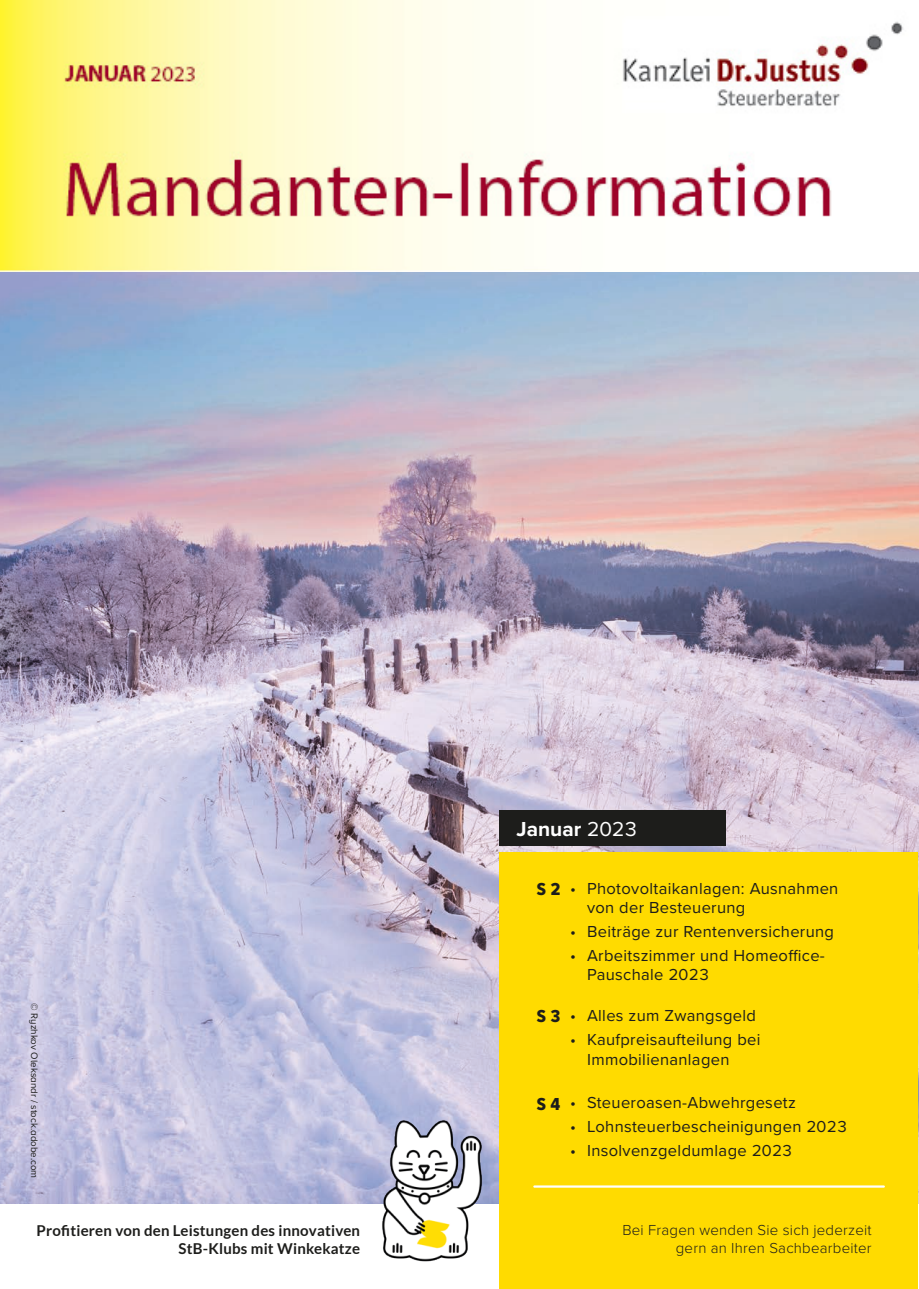
<style>
.page{position:relative;width:919px;height:1289px;background:#fff}
.page>*{position:absolute;margin:0;border:0;box-sizing:border-box;transform-origin:0 0}
.t1{font:700 21px "Proxima Nova";color:#fff}
.t2{font:16.5px/19.5px "Proxima Nova";letter-spacing:.02em;color:#1d1d1b}
.t3{font:700 15px "Lato";letter-spacing:.015em;color:#1d1d1b}
.Light_12pt{font:300 15px/18px "Proxima Nova";letter-spacing:.015em;color:#1d1d1b;text-align:right}
.t4{font:9.75px "Proxima Nova A";color:#1d1d1b}
.s1{font-weight:400}
.s2{font-family:"Proxima Nova Cond Extrabld";font-size:18px}
</style>
<div class="page">
<img style="left:0;top:272px;width:918px;height:931px">
<div style="left:499px;top:853px;width:419px;height:435px;background:#ffdb00"></div>
<div style="left:499px;top:810px;width:227px;height:35px;background:#1d1d1b"></div>
<hr style="left:534px;top:1185px;width:349px;height:2px;background:#fff">
<img style="left:352px;top:1110px;width:147px;height:152px">
<img style="left:0;top:0;width:904px;height:272px">
<p class="t4" style="left:42px;top:1003px;width:177px;rotate:90deg">© Ryzhkov Oleksandr / stock.adobe.com</p>
<p class="t3" style="left:36px;top:1222px;width:325px">Profitieren von den Leistungen des innovativen</p>
<p class="t3" style="left:178px;top:1240px;width:183px">StB-Klubs mit Winkekatze</p>
<p class="t1" style="left:516px;top:812px;width:122px">Januar <span class="s1">2023</span></p>
<p class="t2" style="left:587px;top:877px;width:253px;text-indent:-50px"><span class="s2">S 2</span> • Photovoltaikanlagen: Ausnahmen von der Besteuerung</p>
<p class="t2" style="left:570px;top:920px;width:265px">• Beiträge zur Rentenversicherung</p>
<p class="t2" style="left:587px;top:944px;width:239px;text-indent:-17px">• Arbeitszimmer und Homeoffice-<br>Pauschale 2023</p>
<p class="t2" style="left:537px;top:1005px;width:220px"><span class="s2">S 3</span> • Alles zum Zwangsgeld</p>
<p class="t2" style="left:587px;top:1029px;width:175px;text-indent:-17px">• Kaufpreisaufteilung bei<br>Immobilienanlagen</p>
<p class="t2" style="left:537px;top:1092px;width:260px"><span class="s2">S 4</span> • Steueroasen-Abwehrgesetz</p>
<p class="t2" style="left:570px;top:1116px;width:278px">• Lohnsteuerbescheinigungen 2023</p>
<p class="t2" style="left:570px;top:1139px;width:223px">• Insolvenzgeldumlage 2023</p>
<p class="Light_12pt" style="left:622px;top:1220px;width:251px">Bei Fragen wenden Sie sich jederzeit gern an Ihren Sachbearbeiter</p>
</div>
